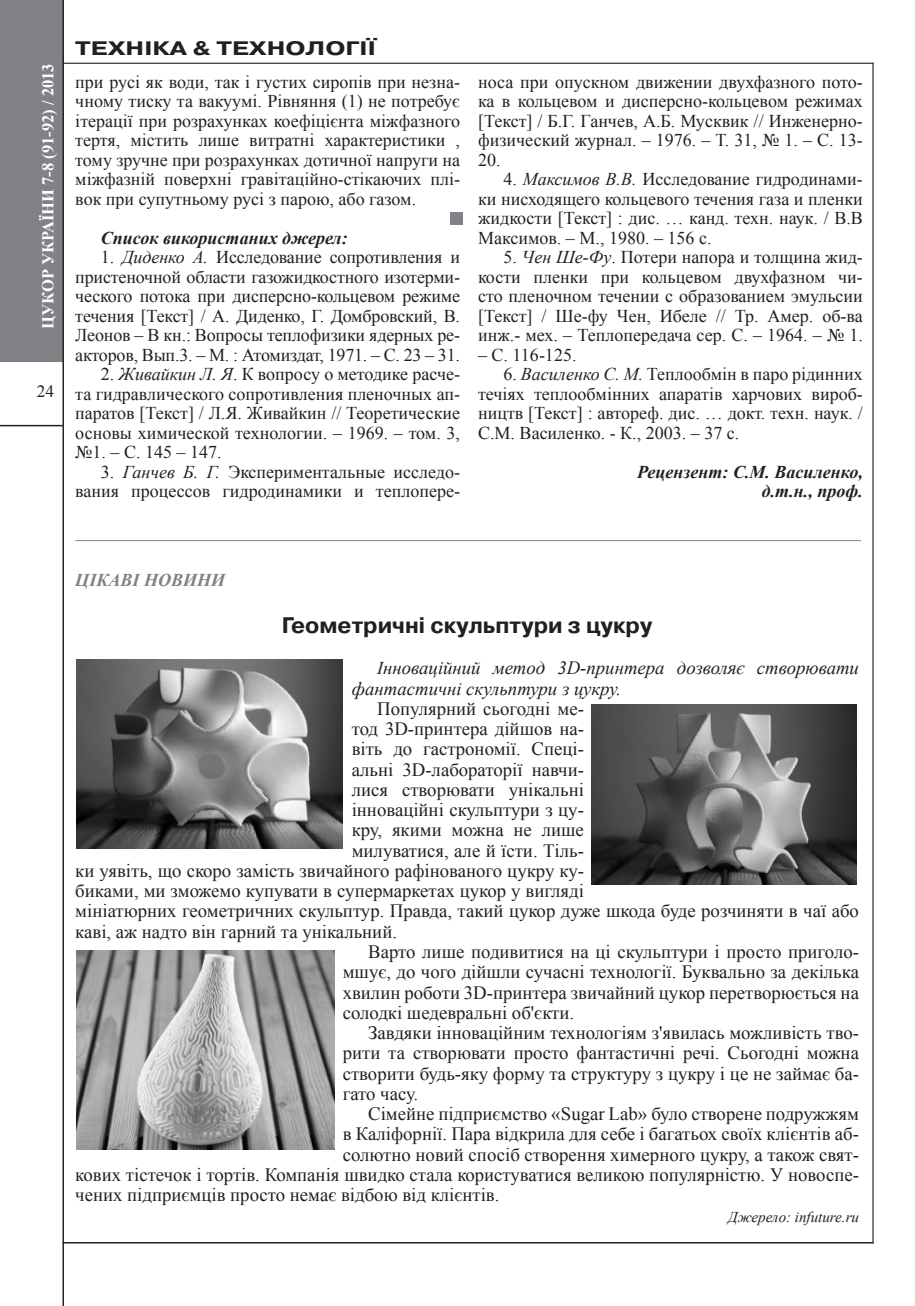
<style>
.page{position:relative;width:915px;height:1306px;background:#fff}
.page>*{position:absolute;margin:0;border:0;box-sizing:border-box;transform-origin:0 0}
.t1{font:700 22.5px "Pragmatica C";color:#231f20}
.t2{font:700 19.5px "Pragmatica C";color:#231f20;scale:1.3 1}
.t3{font:18.75px/20.2px "Times New Roman";color:#231f20;text-align:justify}
.t4{font:italic 18.75px/20.2px "Times New Roman";color:#231f20}
.Текст{font:18px/19.5px "Times New Roman";color:#231f20;text-align:justify}
.Текст-2{font:italic 700 18px "Times New Roman";color:#231f20}
.t5{font:italic 700 18px "Times New Roman";color:#808285}
.t6{font:17.25px "Times New Roman";color:#231f20}
.t7{font:700 16.5px "Times New Roman";color:#fff}
.t8{font:italic 15px "Times New Roman";color:#231f20}
.s1{font-style:italic}
.s2{font-size:18px}
</style>
<div class="page">
<div style="left:0;top:0;width:63px;height:362px;background:#808285"></div>
<hr style="left:0;top:425px;width:63px;height:1px;background:#231f20">
<hr style="left:872px;top:63px;width:1px;height:1180px;background:#231f20">
<hr style="left:63px;top:63px;width:810px;height:1px;background:#231f20">
<hr style="left:63px;top:0;width:1px;height:1305px;background:#231f20">
<hr style="left:63px;top:1242px;width:810px;height:1px;background:#231f20">
<hr style="left:75px;top:540px;width:785px;height:1px;background:#808285">
<div style="left:450px;top:212px;width:12px;height:13px;background:#808285"></div>
<img style="left:77px;top:659px;width:265px;height:189px">
<img style="left:77px;top:950px;width:257px;height:199px">
<img style="left:591px;top:704px;width:265px;height:180px">
<p class="t7" style="left:37px;top:328px;width:267px;rotate:-90deg">ЦУКОР УКРАЇНИ 7-8 (91-92) / 2013</p>
<p class="t6" style="left:37px;top:380px;width:19px">24</p>
<p class="t2" style="left:75px;top:38px;width:232px">ТЕХНІКА &amp; ТЕХНОЛОГІЇ</p>
<p class="Текст" style="left:75px;top:72px;width:386px">при русі як води, так і густих сиропів при незна&shy;чному тиску та вакуумі. Рівняння (1) не потребує ітерації при розрахунках коефіцієнта міжфазного тертя, містить лише витратні характеристики , тому зручне при розрахунках дотичної напруги на міжфазній поверхні гравітаційно-стікаючих плі&shy;вок при супутньому русі з парою, або газом.</p>
<p class="Текст-2" style="left:101px;top:225px;width:248px">Список використаних джерел:</p>
<p class="Текст" style="left:75px;top:247px;width:386px;text-indent:26px">1. <span class="s1">Диденко А.</span> Исследование сопротивления и пристеночной области газожидкостного изотерми&shy;ческого потока при дисперсно-кольцевом режиме течения [Текст] / А. Диденко, Г. Домбровский, В.<br>Леонов – В кн.: Вопросы теплофизики ядерных ре&shy;акторов, Вып.3. – М. : Атомиздат, 1971. – С. 23 – 31.</p>
<p class="Текст" style="left:75px;top:364px;width:386px;text-indent:26px">2. <span class="s1">Живайкин Л. Я</span>. К вопросу о методике расче&shy;та гидравлического сопротивления пленочных ап&shy;паратов [Текст] / Л.Я. Живайкин // Теоретические основы химической технологии. – 1969. – том. 3, №1. – С. 145 – 147.</p>
<p class="Текст" style="left:75px;top:462px;width:386px;text-align:right">3. <span class="s1">Ганчев Б. Г.</span> Экспериментальные исследо&shy;вания процессов гидродинамики и теплопере-</p>
<p class="Текст" style="left:478px;top:72px;width:386px">носа при опускном движении двухфазного пото&shy;ка в кольцевом и дисперсно-кольцевом режимах [Текст] / Б.Г. Ганчев, А.Б. Мусквик // Инженерно&shy;физический журнал. – 1976. – Т. 31, № 1. – С. 13- 20.</p>
<p class="Текст" style="left:478px;top:169px;width:386px;text-indent:26px">4. <span class="s1">Максимов В.В.</span> Исследование гидродинами&shy;ки нисходящего кольцевого течения газа и пленки жидкости [Текст] : дис. … канд. техн. наук. / В.В Максимов. – М., 1980. – 156 с.</p>
<p class="Текст" style="left:478px;top:247px;width:386px;text-indent:26px">5. <span class="s1">Чен Ше-Фу</span>. Потери напора и толщина жид&shy;кости пленки при кольцевом двухфазном чи&shy;сто пленочном течении с образованием эмульсии [Текст] / Ше-фу Чен, Ибеле // Тр. Амер. об-ва инж.- мех. – Теплопередача сер. С. – 1964. – № 1.</p>
<p class="Текст" style="left:478px;top:345px;width:100px">– С. 116-125.</p>
<p class="Текст" style="left:478px;top:364px;width:386px;text-indent:26px">6. <span class="s1">Василенко С. М.</span> Теплообмін в паро рідинних течіях теплообмінних апаратів харчових вироб&shy;ництв [Текст] : автореф. дис. … докт. техн. наук. / С.М. Василенко. - К., 2003. – 37 с.</p>
<p class="Текст-2" style="left:637px;top:459px;width:227px">Рецензент: С.М. Василенко,</p>
<p class="Текст-2" style="left:761px;top:479px;width:103px">д.т.н., проф.</p>
<p class="t5" style="left:75px;top:567px;width:151px">ЦІКАВІ НОВИНИ</p>
<p class="t1" style="left:282px;top:613px;width:372px">Геометричні скульптури з цукру</p>
<p class="t4" style="left:351px;top:657px;width:508px;text-indent:26px"><span class="s2">І</span>нноваційний метод 3D-принтера дозволяє створювати фантастичні скульптури з цукру.</p>
<p class="t3" style="left:377px;top:698px;width:208px">Популярний сьогодні ме-</p>
<p class="t3" style="left:351px;top:718px;width:234px">тод 3D-принтера дійшов на-</p>
<p class="t3" style="left:351px;top:738px;width:234px">віть до гастрономії. Спеці-</p>
<p class="t3" style="left:351px;top:759px;width:234px">альні 3D-лабораторії навчи-</p>
<p class="t3" style="left:351px;top:779px;width:234px">лися створювати унікальні</p>
<p class="t3" style="left:351px;top:799px;width:234px">інноваційні скульптури з цу-</p>
<p class="t3" style="left:351px;top:819px;width:234px">кру, якими можна не лише</p>
<p class="t3" style="left:351px;top:840px;width:234px">милуватися, але й їсти. Тіль-</p>
<p class="t3" style="left:75px;top:860px;width:510px">ки уявіть, що скоро замість звичайного рафінованого цукру ку-</p>
<p class="t3" style="left:75px;top:880px;width:510px">биками, ми зможемо купувати в супермаркетах цукор у вигляді</p>
<p class="t3" style="left:75px;top:900px;width:784px">мініатюрних геометричних скульптур. Правда, такий цукор дуже шкода буде розчиняти в чаї або</p>
<p class="t3" style="left:75px;top:921px;width:323px">каві, аж надто він гарний та унікальний.</p>
<p class="t3" style="left:342px;top:941px;width:517px;text-indent:26px">Варто лише подивитися на ці скульптури і просто приголо&shy;мшує, до чого дійшли сучасні технології. Буквально за декілька хвилин роботи 3D-принтера звичайний цукор перетворюється на солодкі шедевральні об'єкти.</p>
<p class="t3" style="left:342px;top:1022px;width:517px;text-indent:26px">Завдяки інноваційним технологіям з'явилась можливість тво&shy;рити та створювати просто фантастичні речі. Сьогодні можна створити будь-яку форму та структуру з цукру і це не займає ба&shy;гато часу.</p>
<p class="t3" style="left:368px;top:1103px;width:492px">Сімейне підприємство «Sugar Lab» було створене подружжям</p>
<p class="t3" style="left:342px;top:1123px;width:517px">в Каліфорнії. Пара відкрила для себе і багатьох своїх клієнтів аб-</p>
<p class="t3" style="left:342px;top:1143px;width:517px">солютно новий спосіб створення химерного цукру, а також свят-</p>
<p class="t3" style="left:75px;top:1164px;width:784px">кових тістечок і тортів. Компанія швидко стала користуватися великою популярністю. У новоспе-</p>
<p class="t3" style="left:75px;top:1184px;width:425px">чених підприємців просто немає відбою від клієнтів.</p>
<p class="t8" style="left:728px;top:1206px;width:132px">Джерело: infuture.ru</p>
</div>
